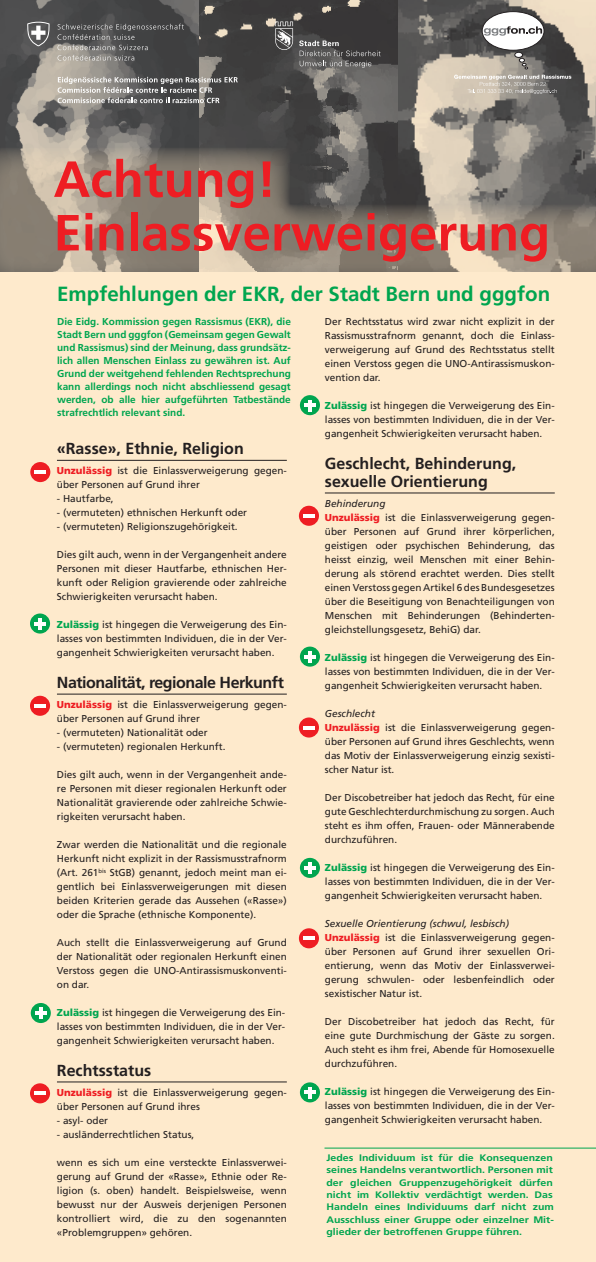
<style>
.page{position:relative;width:596px;height:1262px;background:#fff}
.page>*{position:absolute;margin:0;border:0;box-sizing:border-box;transform-origin:0 0}
.t1{font:700 50.7px/53.5px "Frutiger LT Std";color:#ee1d23}
.t2{font:700 20.5px "Frutiger LT Std";color:#00a54f}
.t3{font:700 16px/18px "Frutiger LT Std";color:#231f20}
.t4{font:700 16px "Frutiger LT Std";letter-spacing:-.03em;color:#231f20}
.t5{font:10px/14px "Frutiger LT Std";color:#231f20;text-align:justify}
.t6{font:700 10px/13px "Frutiger LT Std";color:#00a54f;text-align:justify}
.t7{font:700 9.5px/12.3px "Frutiger LT Std";color:#00a54f;text-align:justify;scale:1.11 1}
.s1{font-weight:900;color:#00a54f}
.s2{font-style:italic}
.s3{font-weight:900;color:#ee1d23}
</style>
<div class="page">
<img style="left:397px;top:0;width:198px;height:147px">
<img style="left:198px;top:0;width:199px;height:147px">
<img style="left:0;top:0;width:198px;height:147px">
<svg style="left:57px;top:24px;width:127px;height:37px;background:#626261"></svg>
<svg style="left:27px;top:22px;width:23px;height:24px"></svg>
<svg style="left:275px;top:22px;width:18px;height:28px"></svg>
<svg style="left:299px;top:40px;width:81px;height:28px;background:#5f5e5d"></svg>
<svg style="left:454px;top:75px;width:117px;height:19px;background:#aaa59c"></svg>
<div style="left:482px;top:12px;width:61px;height:38px;background:#fff;border-radius:50%"></div>
<div style="left:481px;top:11px;width:63px;height:39px;border:1px solid #231f20;border-radius:50%"></div>
<div style="left:514px;top:52px;width:8px;height:5px;background:#fff;border-radius:50%"></div>
<div style="left:514px;top:52px;width:8px;height:6px;border:1px solid #231f20;border-radius:50%"></div>
<svg style="left:518px;top:58px;width:9px;height:11px"></svg>
<svg style="left:483px;top:26px;width:58px;height:10px"></svg>
<svg style="left:58px;top:77px;width:179px;height:26px;background:#8a8886"></svg>
<svg style="left:0;top:147px;width:595px;height:125px;background:#8f867a"></svg>
<div style="left:0;top:272px;width:595px;height:989px;background:#feeacc"></div>
<hr style="left:57px;top:460px;width:229px;height:1px;background:#231f20">
<hr style="left:57px;top:694px;width:229px;height:1px;background:#231f20">
<hr style="left:57px;top:1081px;width:229px;height:1px;background:#231f20">
<div style="left:30px;top:462px;width:20px;height:20px;background:#ee1d23;border-radius:50%"></div>
<hr style="left:34px;top:470px;width:12px;height:4px;background:#fff">
<div style="left:30px;top:613px;width:20px;height:20px;background:#00a54f;border-radius:50%"></div>
<svg style="left:34px;top:622px;width:12px;height:3px"></svg>
<hr style="left:38px;top:618px;width:4px;height:11px;background:#fff">
<div style="left:30px;top:695px;width:20px;height:20px;background:#ee1d23;border-radius:50%"></div>
<svg style="left:34px;top:704px;width:12px;height:3px"></svg>
<div style="left:299px;top:506px;width:20px;height:20px;background:#ee1d23;border-radius:50%"></div>
<svg style="left:303px;top:514px;width:11px;height:3px"></svg>
<hr style="left:324px;top:1147px;width:271px;height:1px;background:#00a54f">
<div style="left:300px;top:395px;width:20px;height:20px;background:#00a54f;border-radius:50%"></div>
<hr style="left:304px;top:403px;width:11px;height:4px;background:#fff">
<svg style="left:308px;top:400px;width:3px;height:11px"></svg>
<div style="left:30px;top:1083px;width:20px;height:20px;background:#ee1d23;border-radius:50%"></div>
<hr style="left:34px;top:1091px;width:12px;height:4px;background:#fff">
<div style="left:299px;top:717px;width:20px;height:20px;background:#ee1d23;border-radius:50%"></div>
<svg style="left:303px;top:726px;width:11px;height:3px"></svg>
<div style="left:299px;top:928px;width:20px;height:20px;background:#ee1d23;border-radius:50%"></div>
<hr style="left:303px;top:936px;width:11px;height:4px;background:#fff">
<div style="left:300px;top:646px;width:20px;height:20px;background:#00a54f;border-radius:50%"></div>
<svg style="left:304px;top:651px;width:11px;height:12px"></svg>
<div style="left:300px;top:857px;width:20px;height:21px;background:#00a54f;border-radius:50%"></div>
<svg style="left:304px;top:862px;width:11px;height:12px"></svg>
<svg style="left:300px;top:1082px;width:20px;height:20px"></svg>
<hr style="left:304px;top:1090px;width:11px;height:4px;background:#fff">
<svg style="left:308px;top:1086px;width:3px;height:12px"></svg>
<div style="left:31px;top:1003px;width:20px;height:20px;background:#00a54f;border-radius:50%"></div>
<svg style="left:35px;top:1007px;width:12px;height:12px"></svg>
<hr style="left:325px;top:493px;width:229px;height:1px;background:#231f20">
<h1 class="t1" style="left:54px;top:153px;width:498px">Achtung!<br>Einlassverweigerung</h1>
<h2 class="t2" style="left:57px;top:282px;width:494px">Empfehlungen der EKR, der Stadt Bern und gggfon</h2>
<p class="t5" style="left:325px;top:314px;width:231px">Der Rechtsstatus wird zwar nicht explizit in der Rassismusstrafnorm genannt, doch die Einlass&shy;verweigerung auf Grund des Rechtsstatus stellt einen Verstoss gegen die UNO-Antirassismuskon&shy;vention dar.</p>
<p class="t5" style="left:325px;top:398px;width:231px"><span class="s1">Zulässig</span> ist hingegen die Verweigerung des Ein&shy;lasses von bestimmten Individuen, die in der Ver&shy;gangenheit Schwierigkeiten verursacht haben.</p>
<h3 class="t3" style="left:325px;top:454px;width:193px">Geschlecht, Behinderung, sexuelle Orientierung</h3>
<p class="t5" style="left:325px;top:496px;width:231px;text-align:left"><span class="s2">Behinderung<br></span><span class="s3">Unzulässig</span> ist die Einlassverweigerung gegen&shy;über Personen auf Grund ihrer körperlichen, geistigen oder psychischen Behinderung, das heisst einzig, weil Menschen mit einer Behin&shy;derung als störend erachtet werden. Dies stellt einen Verstoss gegen Artikel 6 des Bundesgesetzes über die Beseitigung von Benachteiligungen von Menschen mit Behinderungen (Behinderten&shy;gleichstellungsgesetz, BehiG) dar.</p>
<p class="t5" style="left:325px;top:650px;width:231px"><span class="s1">Zulässig</span> ist hingegen die Verweigerung des Ein&shy;lasses von bestimmten Individuen, die in der Ver&shy;gangenheit Schwierigkeiten verursacht haben.</p>
<p class="t5" style="left:325px;top:706px;width:231px;text-align:left"><span class="s2">Geschlecht<br></span><span class="s3">Unzulässig</span> ist die Einlassverweigerung gegen&shy;über Personen auf Grund ihres Geschlechts, wenn das Motiv der Einlassverweigerung einzig sexisti&shy;scher Natur ist.</p>
<p class="t5" style="left:325px;top:790px;width:231px">Der Discobetreiber hat jedoch das Recht, für eine gute Geschlechterdurchmischung zu sorgen. Auch steht es ihm offen, Frauen- oder Männerabende durchzuführen.</p>
<p class="t5" style="left:325px;top:860px;width:231px"><span class="s1">Zulässig</span> ist hingegen die Verweigerung des Ein&shy;lasses von bestimmten Individuen, die in der Ver&shy;gangenheit Schwierigkeiten verursacht haben.</p>
<p class="t5" style="left:325px;top:916px;width:231px;text-align:left"><span class="s2">Sexuelle Orientierung (schwul, lesbisch)<br></span><span class="s3">Unzulässig</span> ist die Einlassverweigerung gegen&shy;über Personen auf Grund ihrer sexuellen Ori&shy;entierung, wenn das Motiv der Einlassverwei&shy;gerung schwulen- oder lesbenfeindlich oder sexistischer Natur ist.</p>
<p class="t5" style="left:325px;top:1014px;width:231px">Der Discobetreiber hat jedoch das Recht, für eine gute Durchmischung der Gäste zu sorgen.<br>Auch steht es ihm frei, Abende für Homosexuelle durchzuführen.</p>
<p class="t5" style="left:325px;top:1084px;width:231px"><span class="s1">Zulässig</span> ist hingegen die Verweigerung des Ein&shy;lasses von bestimmten Individuen, die in der Ver&shy;gangenheit Schwierigkeiten verursacht haben.</p>
<p class="t7" style="left:326px;top:1151px;width:206px">Jedes Individuum ist für die Konsequenzen seines Handelns verantwortlich. Personen mit der gleichen Gruppenzugehörigkeit dürfen nicht im Kollektiv verdächtigt werden. Das Handeln eines Individuums darf nicht zum Ausschluss einer Gruppe oder einzelner Mit&shy;glieder der betroffenen Gruppe führen.</p>
<p class="t6" style="left:57px;top:315px;width:235px">Die Eidg. Kommission gegen Rassismus (EKR), die Stadt Bern und gggfon (Gemeinsam gegen Gewalt und Rassismus) sind der Meinung, dass grundsätz&shy;lich allen Menschen Einlass zu gewähren ist. Auf Grund der weitgehend fehlenden Rechtsprechung kann allerdings noch nicht abschliessend gesagt werden, ob alle hier aufgeführten Tatbestände strafrechtlich relevant sind.</p>
<h3 class="t3" style="left:57px;top:440px;width:188px">«Rasse», Ethnie, Religion</h3>
<p class="t5" style="left:57px;top:463px;width:231px"><span class="s3">Unzulässig</span> ist die Einlassverweigerung gegen&shy;über Personen auf Grund ihrer</p>
<p class="t5" style="left:57px;top:491px;width:58px">- Hautfarbe,</p>
<p class="t5" style="left:57px;top:505px;width:192px">- (vermuteten) ethnischen Herkunft oder</p>
<p class="t5" style="left:57px;top:519px;width:182px">- (vermuteten) Religionszugehörigkeit.</p>
<p class="t5" style="left:57px;top:547px;width:231px">Dies gilt auch, wenn in der Vergangenheit andere Personen mit dieser Hautfarbe, ethnischen Her&shy;kunft oder Religion gravierende oder zahlreiche Schwierigkeiten verursacht haben.</p>
<p class="t5" style="left:57px;top:617px;width:231px"><span class="s1">Zulässig</span> ist hingegen die Verweigerung des Ein&shy;lasses von bestimmten Individuen, die in der Ver&shy;gangenheit Schwierigkeiten verursacht haben.</p>
<h3 class="t4" style="left:57px;top:673px;width:228px">Nationalität, regionale Herkunft</h3>
<p class="t5" style="left:57px;top:697px;width:231px"><span class="s3">Unzulässig</span> ist die Einlassverweigerung gegen&shy;über Personen auf Grund ihrer</p>
<p class="t5" style="left:57px;top:725px;width:152px">- (vermuteten) Nationalität oder</p>
<p class="t5" style="left:57px;top:739px;width:170px">- (vermuteten) regionalen Herkunft.</p>
<p class="t5" style="left:57px;top:767px;width:231px">Dies gilt auch, wenn in der Vergangenheit ande&shy;re Personen mit dieser regionalen Herkunft oder Nationalität gravierende oder zahlreiche Schwie&shy;rigkeiten verursacht haben.</p>
<p class="t5" style="left:57px;top:837px;width:231px">Zwar werden die Nationalität und die regionale Herkunft nicht explizit in der Rassismusstrafnorm (Art. 261<sup>bis</sup> StGB) genannt, jedoch meint man ei&shy;gentlich bei Einlassverweigerungen mit diesen beiden Kriterien gerade das Aussehen («Rasse») oder die Sprache (ethnische Komponente).</p>
<p class="t5" style="left:57px;top:935px;width:231px">Auch stellt die Einlassverweigerung auf Grund der Nationalität oder regionalen Herkunft einen Verstoss gegen die UNO-Antirassismuskonventi&shy;on dar.</p>
<p class="t5" style="left:57px;top:1005px;width:230px"><span class="s1">Zulässig</span> ist hingegen die Verweigerung des Ein&shy;lasses von bestimmten Individuen, die in der Ver&shy;gangenheit Schwierigkeiten verursacht haben.</p>
<h3 class="t3" style="left:57px;top:1061px;width:96px">Rechtsstatus</h3>
<p class="t5" style="left:57px;top:1085px;width:231px"><span class="s3">Unzulässig</span> ist die Einlassverweigerung gegen&shy;über Personen auf Grund ihres</p>
<p class="t5" style="left:57px;top:1113px;width:53px">- asyl- oder</p>
<p class="t5" style="left:57px;top:1127px;width:139px">- ausländerrechtlichen Status,</p>
<p class="t5" style="left:57px;top:1155px;width:231px">wenn es sich um eine versteckte Einlassverwei&shy;gerung auf Grund der «Rasse», Ethnie oder Re&shy;ligion (s. oben) handelt. Beispielsweise, wenn bewusst nur der Ausweis derjenigen Personen kontrolliert wird, die zu den sogenannten «Problemgruppen» gehören.</p>
</div>
